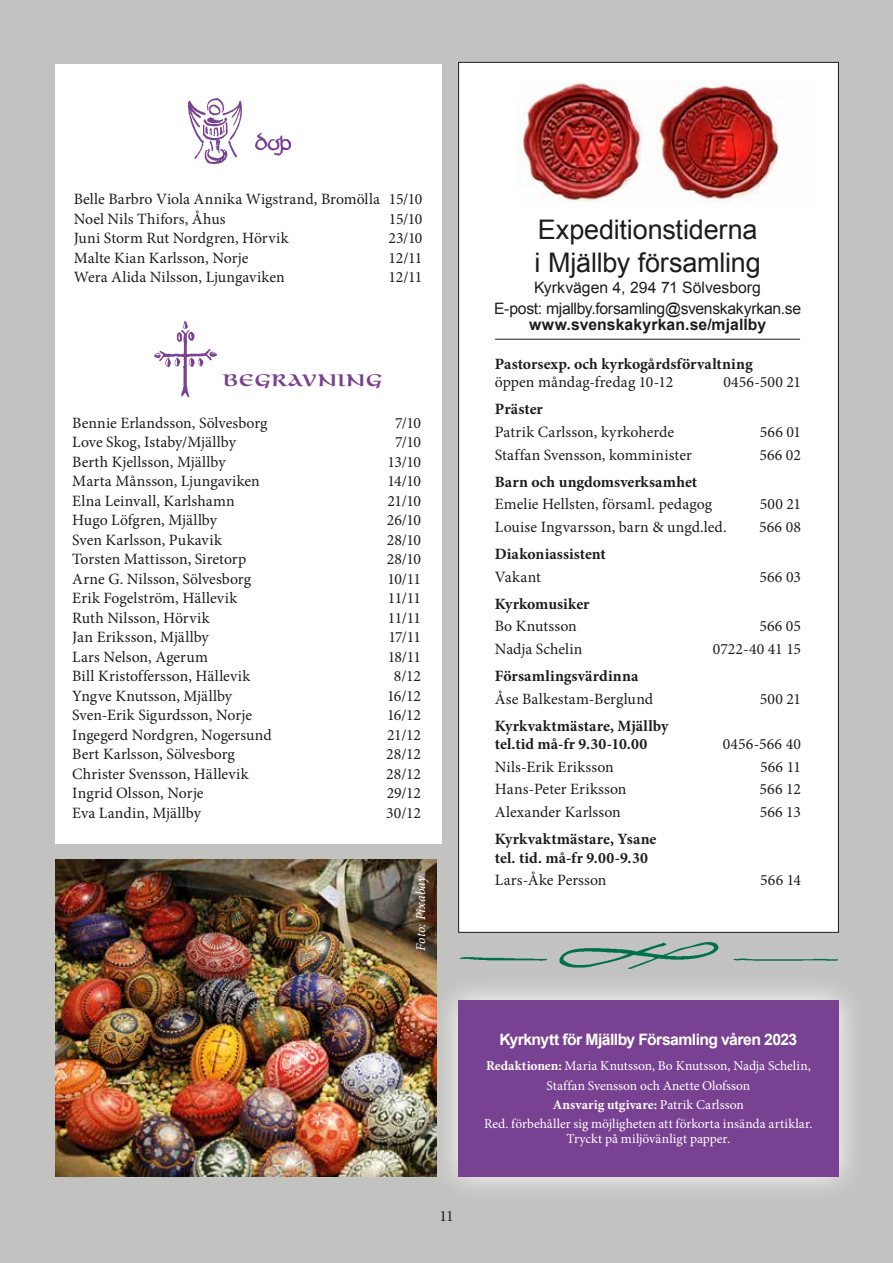
<style>
.page{position:relative;width:893px;height:1263px;background:#c2c2c1}
.page>*{position:absolute;margin:0;border:0;box-sizing:border-box;transform-origin:0 0}
.t1{font:27px/33px "Arial";letter-spacing:-.005em;color:#1d1d1b}
.t2{font:25.5px "Omnia";color:#794192}
.t3{font:15.75px/19.5px "Minion Pro";letter-spacing:.005em;color:#1d1d1b}
.t4{font:700 15.75px/18.5px "Minion Pro";letter-spacing:.005em;color:#1d1d1b}
.t5{font:15.75px/20.7px "Arial";letter-spacing:-.015em;color:#1d1d1b;text-align:center}
.t6{font:700 15.75px "Arial";letter-spacing:-.035em;color:#fff}
.t7{font:700 15.75px "Arial";letter-spacing:.005em;color:#1d1d1b}
.t8{font:13.5px/19.4px "Minion Pro";color:#fff;text-align:center}
.t9{font:italic 13.5px "Minion Pro";letter-spacing:.01em;color:#fff}
.s1{font-weight:700}
</style>
<div class="page">
<div style="left:55px;top:64px;width:387px;height:779px;background:#fff"></div>
<div style="left:459px;top:62px;width:379px;height:870px;background:#fff"></div>
<img style="left:518px;top:81px;width:261px;height:122px">
<img style="left:189px;top:98px;width:102px;height:65px">
<img style="left:154px;top:321px;width:63px;height:77px">
<svg style="left:436px;top:972px;width:416px;height:217px;fill:#cecece"></svg>
<div style="left:458px;top:1000px;width:381px;height:176px;background:#794192"></div>
<hr style="left:495px;top:339px;width:305px;height:1px;background:#1d1d1b">
<img style="left:459px;top:942px;width:379px;height:27px">
<img style="left:55px;top:859px;width:381px;height:317px">
<p class="t3" style="left:74px;top:190px;width:350px">Belle Barbro Viola Annika Wigstrand, Bromölla 15/10<br>Noel Nils Thifors, Åhus</p>
<p class="t3" style="left:389px;top:209px;width:35px">15/10</p>
<p class="t3" style="left:74px;top:229px;width:216px">Juni Storm Rut Nordgren, Hörvik</p>
<p class="t3" style="left:389px;top:229px;width:35px">23/10</p>
<p class="t3" style="left:74px;top:248px;width:176px">Malte Kian Karlsson, Norje</p>
<p class="t3" style="left:389px;top:248px;width:35px">12/11</p>
<p class="t3" style="left:74px;top:268px;width:212px">Wera Alida Nilsson, Ljungaviken</p>
<p class="t3" style="left:389px;top:268px;width:35px">12/11</p>
<h2 class="t2" style="left:222px;top:369px;width:162px">Begravning</h2>
<p class="t3" style="left:72px;top:413px;width:197px">Bennie Erlandsson, Sölvesborg</p>
<p class="t3" style="left:395px;top:413px;width:27px">7/10</p>
<p class="t3" style="left:72px;top:432px;width:165px">Love Skog, Istaby/Mjällby</p>
<p class="t3" style="left:395px;top:432px;width:27px">7/10</p>
<p class="t3" style="left:72px;top:452px;width:155px">Berth Kjellsson, Mjällby</p>
<p class="t3" style="left:387px;top:452px;width:35px">13/10</p>
<p class="t3" style="left:72px;top:471px;width:189px">Marta Månsson, Ljungaviken</p>
<p class="t3" style="left:387px;top:471px;width:35px">14/10</p>
<p class="t3" style="left:72px;top:491px;width:164px">Elna Leinvall, Karlshamn</p>
<p class="t3" style="left:387px;top:491px;width:35px">21/10</p>
<p class="t3" style="left:72px;top:510px;width:146px">Hugo Löfgren, Mjällby</p>
<p class="t3" style="left:387px;top:510px;width:36px">26/10</p>
<p class="t3" style="left:72px;top:530px;width:151px">Sven Karlsson, Pukavik</p>
<p class="t3" style="left:387px;top:530px;width:36px">28/10</p>
<p class="t3" style="left:72px;top:549px;width:176px">Torsten Mattisson, Siretorp</p>
<p class="t3" style="left:387px;top:549px;width:36px">28/10</p>
<p class="t3" style="left:72px;top:569px;width:180px">Arne G. Nilsson, Sölvesborg</p>
<p class="t3" style="left:388px;top:569px;width:35px">10/11</p>
<p class="t3" style="left:72px;top:588px;width:166px">Erik Fogelström, Hällevik</p>
<p class="t3" style="left:388px;top:588px;width:35px">11/11</p>
<p class="t3" style="left:72px;top:608px;width:139px">Ruth Nilsson, Hörvik</p>
<p class="t3" style="left:388px;top:608px;width:35px">11/11</p>
<p class="t3" style="left:72px;top:627px;width:138px">Jan Eriksson, Mjällby</p>
<p class="t3" style="left:388px;top:627px;width:34px">17/11</p>
<p class="t3" style="left:72px;top:647px;width:137px">Lars Nelson, Agerum</p>
<p class="t3" style="left:388px;top:647px;width:35px">18/11</p>
<p class="t3" style="left:72px;top:666px;width:180px">Bill Kristoffersson, Hällevik</p>
<p class="t3" style="left:394px;top:666px;width:28px">8/12</p>
<p class="t3" style="left:72px;top:686px;width:161px">Yngve Knutsson, Mjällby</p>
<p class="t3" style="left:387px;top:686px;width:35px">16/12</p>
<p class="t3" style="left:72px;top:705px;width:181px">Sven-Erik Sigurdsson, Norje</p>
<p class="t3" style="left:387px;top:705px;width:35px">16/12</p>
<p class="t3" style="left:72px;top:725px;width:201px">Ingegerd Nordgren, Nogersund</p>
<p class="t3" style="left:387px;top:725px;width:35px">21/12</p>
<p class="t3" style="left:72px;top:744px;width:164px">Bert Karlsson, Sölvesborg</p>
<p class="t3" style="left:386px;top:744px;width:36px">28/12</p>
<p class="t3" style="left:72px;top:764px;width:178px">Christer Svensson, Hällevik</p>
<p class="t3" style="left:386px;top:764px;width:36px">28/12</p>
<p class="t3" style="left:72px;top:783px;width:133px">Ingrid Olsson, Norje</p>
<p class="t3" style="left:387px;top:783px;width:36px">29/12</p>
<p class="t3" style="left:72px;top:803px;width:130px">Eva Landin, Mjällby</p>
<p class="t3" style="left:386px;top:803px;width:36px">30/12</p>
<p class="t9" style="left:412px;top:950px;width:77px;rotate:-90deg">Foto: Pixabay</p>
<h1 class="t1" style="left:534px;top:214px;width:228px">Expeditionstiderna i Mjällby församling</h1>
<p class="t5" style="left:494px;top:277px;width:309px">Kyrkvägen 4, 294 71 Sölvesborg<br>E-post: mjallby.forsamling@svenskakyrkan.se</p>
<p class="t7" style="left:529px;top:314px;width:239px">www.svenskakyrkan.se/mjallby</p>
<p class="t4" style="left:495px;top:354px;width:259px">Pastorsexp. och kyrkogårdsförvaltning</p>
<p class="t3" style="left:495px;top:373px;width:180px">öppen måndag-fredag 10-12</p>
<p class="t3" style="left:723px;top:373px;width:79px">0456-500 21</p>
<p class="t4" style="left:495px;top:400px;width:50px">Präster</p>
<p class="t3" style="left:495px;top:422px;width:181px">Patrik Carlsson, kyrkoherde</p>
<p class="t3" style="left:760px;top:422px;width:43px">566 01</p>
<p class="t3" style="left:495px;top:445px;width:199px">Staffan Svensson, komminister</p>
<p class="t3" style="left:759px;top:445px;width:43px">566 02</p>
<p class="t4" style="left:495px;top:472px;width:204px">Barn och ungdomsverksamhet</p>
<p class="t3" style="left:495px;top:495px;width:219px">Emelie Hellsten, församl. pedagog</p>
<p class="t3" style="left:760px;top:495px;width:43px">500 21</p>
<p class="t3" style="left:495px;top:517px;width:233px">Louise Ingvarsson, barn &amp; ungd.led.</p>
<p class="t3" style="left:759px;top:517px;width:43px">566 08</p>
<p class="t4" style="left:495px;top:544px;width:113px">Diakoniassistent</p>
<p class="t3" style="left:495px;top:567px;width:47px">Vakant</p>
<p class="t3" style="left:759px;top:567px;width:43px">566 03</p>
<p class="t4" style="left:495px;top:594px;width:96px">Kyrkomusiker</p>
<p class="t3" style="left:495px;top:617px;width:83px">Bo Knutsson</p>
<p class="t3" style="left:759px;top:617px;width:43px">566 05</p>
<p class="t3" style="left:495px;top:639px;width:89px">Nadja Schelin</p>
<p class="t3" style="left:713px;top:639px;width:90px">0722-40 41 15</p>
<p class="t4" style="left:495px;top:666px;width:145px">Församlingsvärdinna</p>
<p class="t3" style="left:495px;top:689px;width:160px">Åse Balkestam-Berglund</p>
<p class="t3" style="left:760px;top:689px;width:43px">500 21</p>
<p class="t4" style="left:495px;top:716px;width:175px">Kyrkvaktmästare, Mjällby tel.tid må-fr 9.30-10.00</p>
<p class="t3" style="left:723px;top:734px;width:80px">0456-566 40</p>
<p class="t3" style="left:495px;top:757px;width:120px">Nils-Erik Eriksson</p>
<p class="t3" style="left:760px;top:757px;width:42px">566 11</p>
<p class="t3" style="left:495px;top:780px;width:133px">Hans-Peter Eriksson</p>
<p class="t3" style="left:760px;top:780px;width:43px">566 12</p>
<p class="t3" style="left:495px;top:802px;width:128px">Alexander Karlsson</p>
<p class="t3" style="left:760px;top:802px;width:43px">566 13</p>
<p class="t4" style="left:495px;top:830px;width:163px">Kyrkvaktmästare, Ysane tel. tid. må-fr 9.00-9.30</p>
<p class="t3" style="left:495px;top:870px;width:113px">Lars-Åke Persson</p>
<p class="t3" style="left:760px;top:870px;width:42px">566 14</p>
<p class="t3" style="left:439px;top:1206px;width:16px">11</p>
<p class="t6" style="left:499px;top:1029px;width:299px">Kyrknytt för Mjällby Församling våren 2023</p>
<p class="t8" style="left:484px;top:1056px;width:330px"><span class="s1">Redaktionen:</span> Maria Knutsson, Bo Knutsson, Nadja Schelin, Staffan Svensson och Anette Olofsson<br><span class="s1">Ansvarig utgivare:</span> Patrik Carlsson<br>Red. förbehåller sig möjligheten att förkorta insända artiklar.</p>
<p class="t8" style="left:567px;top:1129px;width:165px">Tryckt på miljövänligt papper.</p>
</div>
